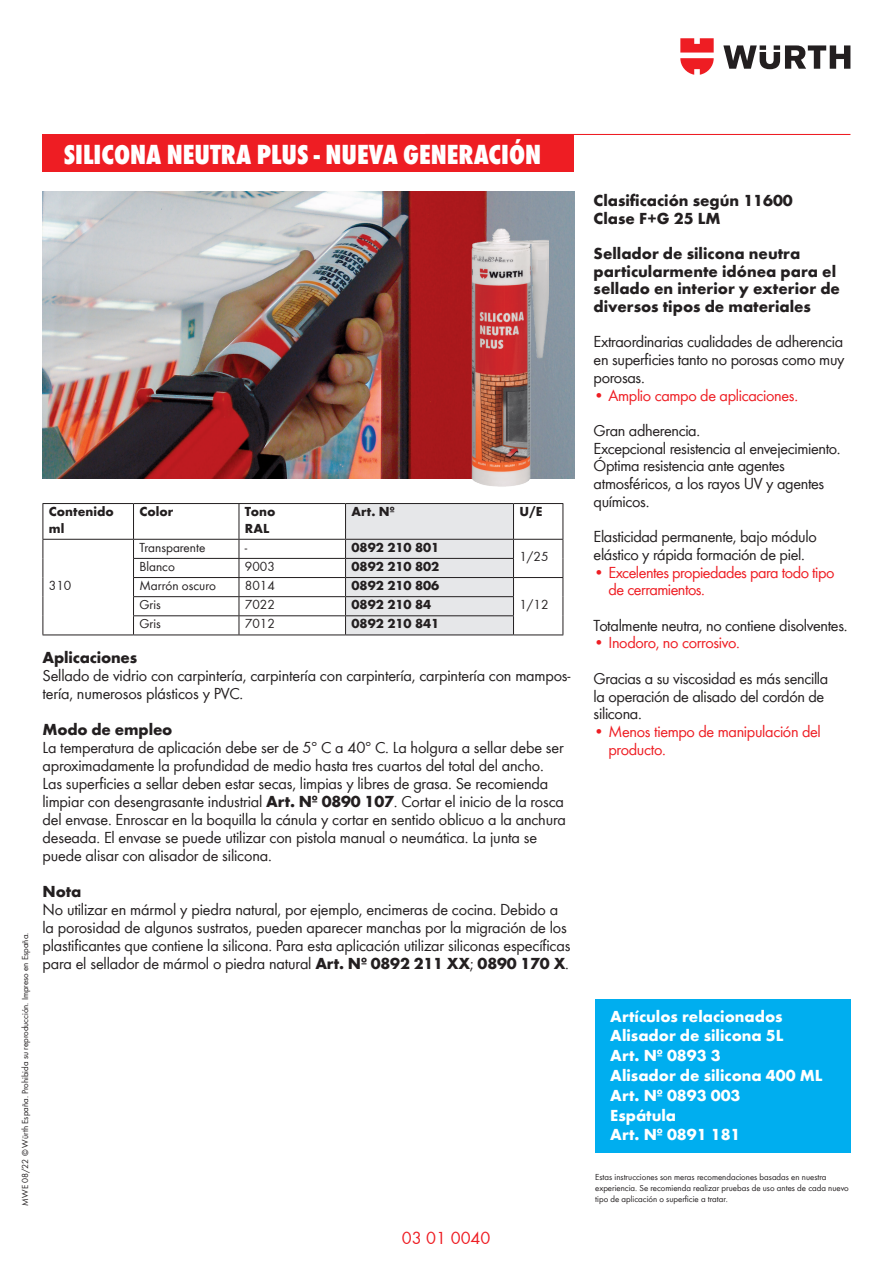
<style>
.page{position:relative;width:893px;height:1263px;background:#fff}
.page>*{position:absolute;margin:0;border:0;box-sizing:border-box;transform-origin:0 0}
.t1{font:800 condensed 28.5px "Wuerth";color:#fff}
.t2{font:18px "Wuerth";color:#ee1d23}
.t3{font:16.5px/18px "Wuerth";letter-spacing:-.01em;color:#231f20}
.t4{font:700 16.5px/17.7px "Wuerth";color:#231f20}
.t5{font:16.5px/17.7px "Wuerth";letter-spacing:-.02em;color:#ee1d23}
.t6{font:700 16.5px/19.8px "Wuerth";color:#fff}
.t7{font:700 13.5px/16.2px "Wuerth";color:#231f20}
.t8{font:13.5px "Wuerth";color:#231f20}
.t9{font:9px/10.8px "Wuerth";color:#231f20}
.s1{font-weight:700}
</style>
<div class="page">
<svg style="left:723px;top:45px;width:127px;height:24px"></svg>
<svg style="left:680px;top:38px;width:34px;height:37px"></svg>
<img style="left:43px;top:191px;width:531px;height:287px">
<img style="left:458px;top:216px;width:91px;height:271px">
<div style="left:43px;top:134px;width:531px;height:38px;background:#ee1d23"></div>
<hr style="left:425px;top:134px;width:425px;height:1px;background:#ee1d23">
<div style="left:595px;top:999px;width:255px;height:153px;background:#00aeef"></div>
<hr style="left:43px;top:503px;width:91px;height:1px;background:#231f20">
<hr style="left:43px;top:504px;width:1px;height:35px;background:#231f20">
<hr style="left:134px;top:503px;width:105px;height:1px;background:#231f20">
<hr style="left:133px;top:504px;width:1px;height:35px;background:#231f20">
<hr style="left:239px;top:503px;width:107px;height:1px;background:#231f20">
<hr style="left:513px;top:503px;width:50px;height:1px;background:#231f20">
<hr style="left:563px;top:504px;width:1px;height:35px;background:#231f20">
<hr style="left:43px;top:539px;width:91px;height:1px;background:#231f20">
<hr style="left:134px;top:539px;width:105px;height:1px;background:#231f20">
<hr style="left:239px;top:539px;width:107px;height:1px;background:#231f20">
<hr style="left:513px;top:539px;width:50px;height:1px;background:#231f20">
<hr style="left:133px;top:558px;width:106px;height:1px;background:#231f20">
<hr style="left:239px;top:558px;width:107px;height:1px;background:#231f20">
<hr style="left:133px;top:577px;width:106px;height:1px;background:#231f20">
<hr style="left:239px;top:577px;width:107px;height:1px;background:#231f20">
<hr style="left:513px;top:577px;width:50px;height:1px;background:#231f20">
<hr style="left:133px;top:596px;width:106px;height:1px;background:#231f20">
<hr style="left:239px;top:596px;width:107px;height:1px;background:#231f20">
<svg style="left:43px;top:540px;width:1px;height:94px"></svg>
<hr style="left:133px;top:615px;width:106px;height:1px;background:#231f20">
<svg style="left:133px;top:540px;width:1px;height:94px"></svg>
<hr style="left:239px;top:615px;width:107px;height:1px;background:#231f20">
<svg style="left:563px;top:540px;width:1px;height:94px"></svg>
<hr style="left:43px;top:634px;width:91px;height:1px;background:#231f20">
<hr style="left:134px;top:634px;width:105px;height:1px;background:#231f20">
<hr style="left:239px;top:634px;width:107px;height:1px;background:#231f20">
<hr style="left:513px;top:634px;width:50px;height:1px;background:#231f20">
<hr style="left:239px;top:504px;width:1px;height:35px;background:#231f20">
<svg style="left:345px;top:503px;width:169px;height:132px"></svg>
<hr style="left:346px;top:634px;width:167px;height:1px;background:#231f20">
<svg style="left:239px;top:540px;width:1px;height:94px"></svg>
<h1 class="t1" style="left:64px;top:135px;width:479px">SILICONA NEUTRA PLUS - NUEVA GENERACIÓN</h1>
<p class="t9" style="left:19px;top:1205px;width:274px;rotate:-90deg">MWE 08/22 © Würth España. Prohibida su reproducción. Impreso en España.</p>
<p class="t7" style="left:49px;top:503px;width:66px">Contenido ml</p>
<p class="t7" style="left:140px;top:503px;width:35px">Color</p>
<p class="t7" style="left:245px;top:503px;width:32px">Tono<br>RAL</p>
<p class="t7" style="left:352px;top:503px;width:45px">Art. Nº</p>
<p class="t7" style="left:519px;top:503px;width:25px">U/E</p>
<p class="t8" style="left:49px;top:576px;width:24px">310</p>
<p class="t8" style="left:140px;top:538px;width:67px">Transparente</p>
<p class="t8" style="left:245px;top:538px;width:4px">-</p>
<p class="t7" style="left:352px;top:538px;width:89px">0892 210 801</p>
<p class="t8" style="left:519px;top:547px;width:30px">1/25</p>
<p class="t8" style="left:140px;top:557px;width:37px">Blanco</p>
<p class="t8" style="left:245px;top:557px;width:31px">9003</p>
<p class="t7" style="left:352px;top:557px;width:89px">0892 210 802</p>
<p class="t8" style="left:140px;top:576px;width:78px">Marrón oscuro</p>
<p class="t8" style="left:245px;top:576px;width:31px">8014</p>
<p class="t7" style="left:352px;top:576px;width:89px">0892 210 806</p>
<p class="t8" style="left:140px;top:595px;width:23px">Gris</p>
<p class="t8" style="left:245px;top:595px;width:31px">7022</p>
<p class="t7" style="left:352px;top:596px;width:81px">0892 210 84</p>
<p class="t8" style="left:519px;top:595px;width:30px">1/12</p>
<p class="t8" style="left:140px;top:614px;width:23px">Gris</p>
<p class="t8" style="left:245px;top:614px;width:31px">7012</p>
<p class="t7" style="left:352px;top:615px;width:89px">0892 210 841</p>
<p class="t4" style="left:43px;top:648px;width:96px">Aplicaciones</p>
<p class="t3" style="left:43px;top:666px;width:530px">Sellado de vidrio con carpintería, carpintería con carpintería, carpintería con mampos&shy;tería, numerosos plásticos y PVC.</p>
<p class="t4" style="left:43px;top:720px;width:131px">Modo de empleo</p>
<p class="t3" style="left:43px;top:738px;width:525px">La temperatura de aplicación debe ser de 5º C a 40º C. La holgura a sellar debe ser aproximadamente la profundidad de medio hasta tres cuartos del total del ancho.<br>Las superficies a sellar deben estar secas, limpias y libres de grasa. Se recomienda limpiar con desengrasante industrial <span class="s1">Art. Nº 0890 107</span>. Cortar el inicio de la rosca del envase. Enroscar en la boquilla la cánula y cortar en sentido oblicuo a la anchura deseada. El envase se puede utilizar con pistola manual o neumática. La junta se puede alisar con alisador de silicona.</p>
<p class="t4" style="left:43px;top:882px;width:40px">Nota</p>
<p class="t3" style="left:43px;top:900px;width:529px">No utilizar en mármol y piedra natural, por ejemplo, encimeras de cocina. Debido a la porosidad de algunos sustratos, pueden aparecer manchas por la migración de los plastificantes que contiene la silicona. Para esta aplicación utilizar siliconas específicas para el sellador de mármol o piedra natural <span class="s1">Art. Nº 0892 211 XX</span>; <span class="s1">0890 170 X</span>.</p>
<p class="t2" style="left:402px;top:1225px;width:90px">03 01 0040</p>
<p class="t4" style="left:594px;top:190px;width:201px">Clasificación según 11600<br>Clase F+G 25 LM</p>
<p class="t4" style="left:594px;top:243px;width:248px">Sellador de silicona neutra particularmente idónea para el sellado en interior y exterior de diversos tipos de materiales</p>
<p class="t3" style="left:594px;top:332px;width:252px;text-align:justify">Extraordinarias cualidades de adherencia en superficies tanto no porosas como muy porosas.</p>
<p class="t5" style="left:594px;top:385px;width:206px">• Amplio campo de aplicaciones.</p>
<p class="t3" style="left:594px;top:421px;width:249px">Gran adherencia.<br>Excepcional resistencia al envejecimiento.<br>Óptima resistencia ante agentes atmosféricos, a los rayos UV y agentes químicos.</p>
<p class="t3" style="left:594px;top:527px;width:225px">Elasticidad permanente, bajo módulo elástico y rápida formación de piel.</p>
<p class="t5" style="left:608px;top:562px;width:227px;text-indent:-15px">• Excelentes propiedades para todo tipo de cerramientos.</p>
<p class="t3" style="left:594px;top:615px;width:255px">Totalmente neutra, no contiene disolventes.</p>
<p class="t5" style="left:594px;top:633px;width:148px">• Inodoro, no corrosivo.</p>
<p class="t3" style="left:594px;top:669px;width:236px">Gracias a su viscosidad es más sencilla la operación de alisado del cordón de silicona.</p>
<p class="t5" style="left:608px;top:722px;width:214px;text-indent:-15px">• Menos tiempo de manipulación del producto.</p>
<p class="t6" style="left:610px;top:1005px;width:214px">Artículos relacionados<br>Alisador de silicona 5L<br>Art. Nº 0893 3<br>Alisador de silicona 400 ML<br>Art. Nº 0893 003<br>Espátula<br>Art. Nº 0891 181</p>
<p class="t9" style="left:595px;top:1171px;width:255px">Estas instrucciones son meras recomendaciones basadas en nuestra experiencia. Se recomienda realizar pruebas de uso antes de cada nuevo tipo de aplicación o superficie a tratar.</p>
</div>
